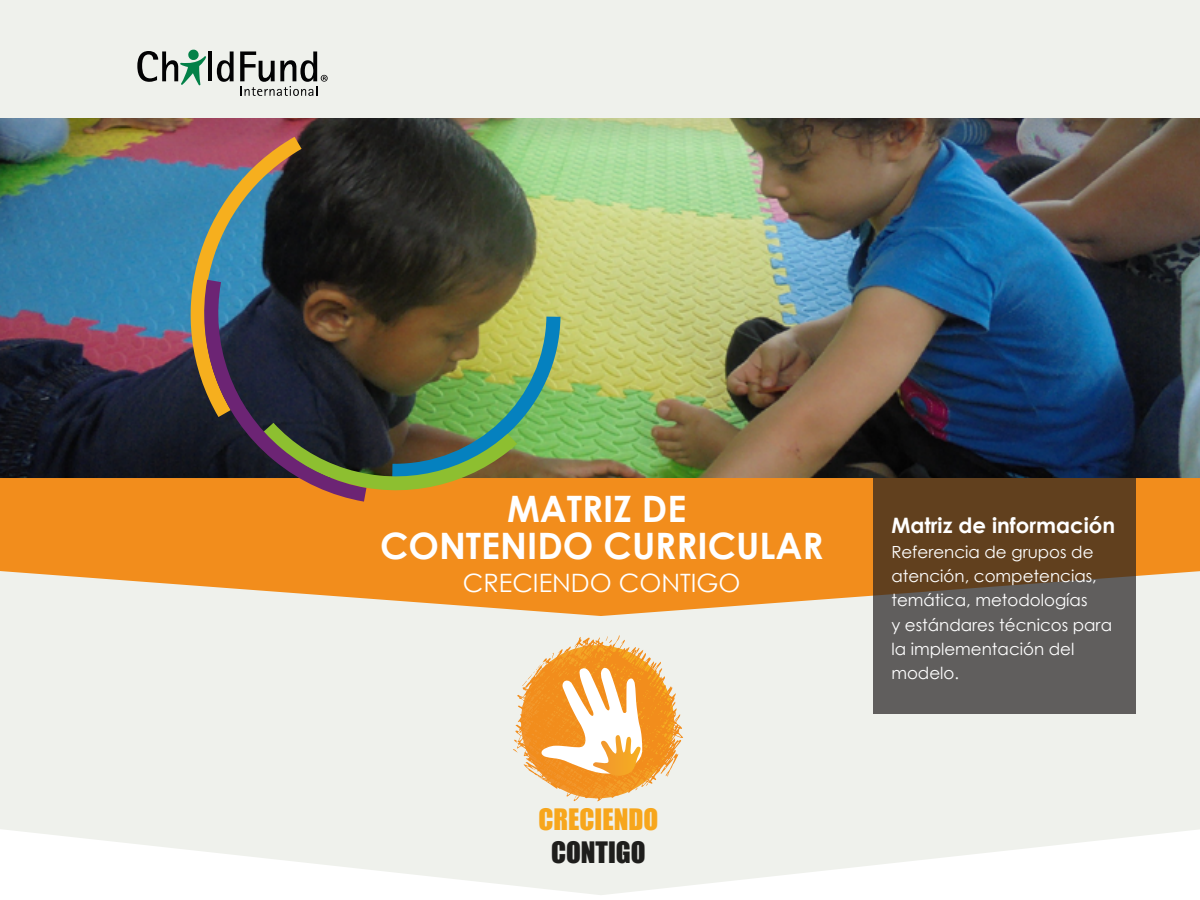
<style>
.page{position:relative;width:1200px;height:900px;background:#fff}
.page>*{position:absolute;margin:0;border:0;box-sizing:border-box;transform-origin:0 0}
.t1{font:700 36.45px/38px "Century Gothic";color:#fff;text-align:center}
.t2{font:27.15px "Impact";color:#f7a61c}
.t3{font:27.15px "Impact";color:#1e1e1c}
.t4{font:25.35px "Century Gothic";color:#fff}
.t5{font:700 21.3px "Century Gothic";color:#fff}
.t6{font:16.65px/24.3px "Century Gothic";color:#fff}
</style>
<div class="page">
<svg style="left:0;top:616px;width:1200px;height:279px;background:#f1f2ee"></svg>
<img style="left:0;top:117px;width:1200px;height:361px">
<div style="left:0;top:0;width:1200px;height:117px;background:#eff1ec"></div>
<svg style="left:0;top:478px;width:1200px;height:138px;background:#f19c3c"></svg>
<hr style="left:208px;top:51px;width:4px;height:30px;background:#020203">
<svg style="left:217px;top:51px;width:17px;height:31px"></svg>
<svg style="left:137px;top:49px;width:69px;height:36px"></svg>
<svg style="left:240px;top:51px;width:88px;height:45px"></svg>
<img style="left:161px;top:137px;width:400px;height:365px">
<svg style="left:510px;top:635px;width:175px;height:174px;background:#f3c58c"></svg>
<svg style="left:873px;top:478px;width:263px;height:236px;background:#605040"></svg>
<h1 class="t1" style="left:380px;top:488px;width:445px">MATRIZ DE<br>CONTENIDO CURRICULAR</h1>
<h3 class="t4" style="left:463px;top:568px;width:279px">CRECIENDO CONTIGO</h3>
<h2 class="t2" style="left:539px;top:798px;width:121px">CRECIENDO</h2>
<h2 class="t3" style="left:551px;top:831px;width:96px">CONTIGO</h2>
<p class="t5" style="left:891px;top:512px;width:225px">Matriz de información</p>
<p class="t6" style="left:891px;top:539px;width:222px">Referencia de grupos de atención, competencias, temática, metodologías<br>y estándares técnicos para la implementación del modelo.</p>
</div>
